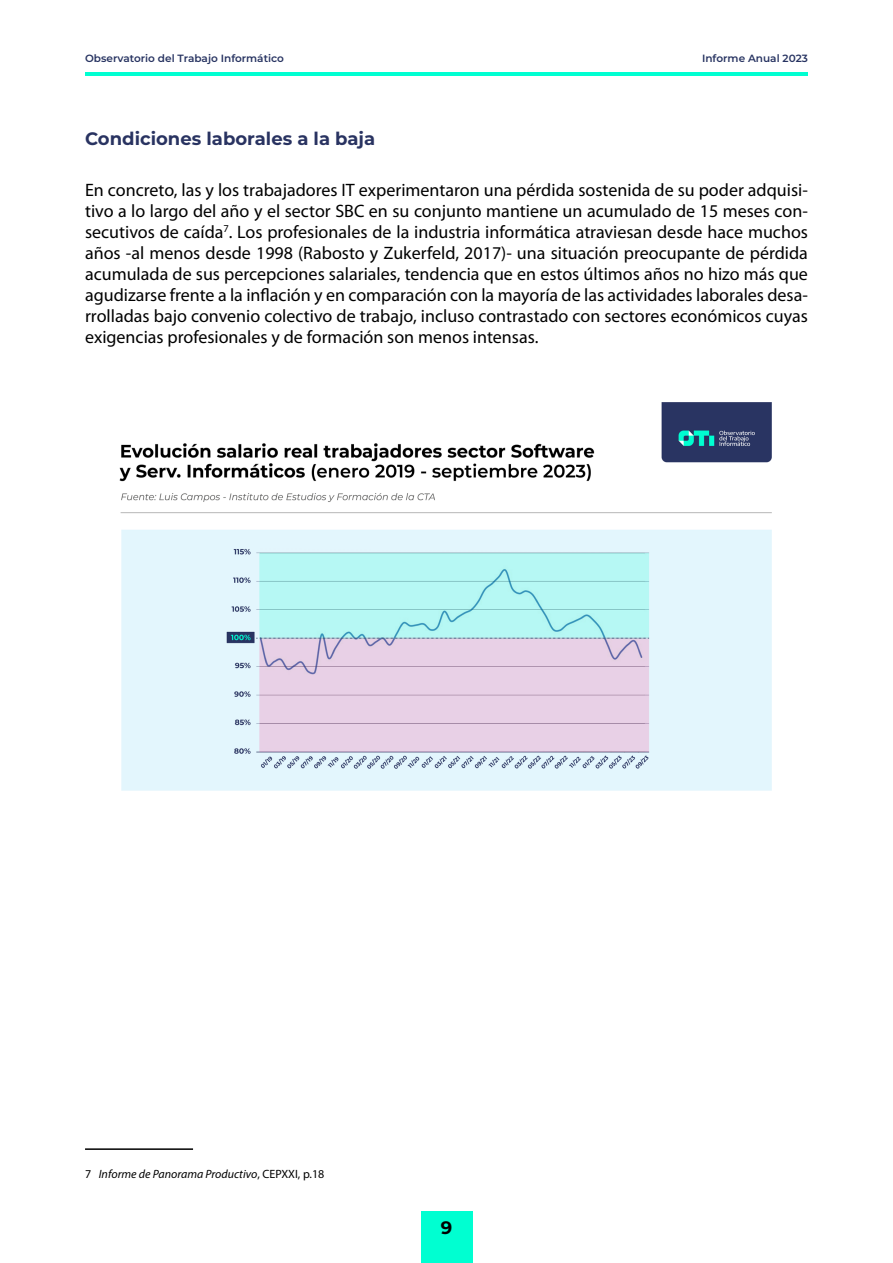
<style>
.page{position:relative;width:893px;height:1263px;background:#fff}
.page>*{position:absolute;margin:0;border:0;box-sizing:border-box;transform-origin:0 0}
.t1{font:18px/21px "Myriad Pro";color:#000;text-align:justify}
.t2{font:700 18px "Montserrat";color:#293361}
.t3{font:700 18px "Montserrat";color:#000}
.t4{font:italic 12px "Myriad Pro";color:#000}
.t5{font:600 10.5px "Montserrat";color:#273361}
.s1{font-style:normal}
</style>
<div class="page">
<hr style="left:85px;top:72px;width:723px;height:3px;background:#00ffd1">
<div style="left:421px;top:1212px;width:51px;height:51px;background:#00ffd1"></div>
<hr style="left:85px;top:1148px;width:108px;height:2px;background:#000">
<img style="left:119px;top:402px;width:653px;height:389px">
<p class="t5" style="left:85px;top:51px;width:200px">Observatorio del Trabajo Informático</p>
<p class="t5" style="left:702px;top:51px;width:107px">Informe Anual 2023</p>
<p class="t2" style="left:85px;top:126px;width:292px">Condiciones laborales a la baja</p>
<p class="t1" style="left:85px;top:179px;width:724px">En concreto, las y los trabajadores IT experimentaron una pérdida sostenida de su poder adquisi&shy;tivo a lo largo del año y el sector SBC en su conjunto mantiene un acumulado de 15 meses con&shy;secutivos de caída<sup>7</sup>. Los profesionales de la industria informática atraviesan desde hace muchos años -al menos desde 1998 (Rabosto y Zukerfeld, 2017)- una situación preocupante de pérdida acumulada de sus percepciones salariales, tendencia que en estos últimos años no hizo más que agudizarse frente a la inflación y en comparación con la mayoría de las actividades laborales desa&shy;rrolladas bajo convenio colectivo de trabajo, incluso contrastado con sectores económicos cuyas exigencias profesionales y de formación son menos intensas.</p>
<p class="t4" style="left:85px;top:1166px;width:241px"><span class="s1">7</span> Informe de Panorama Productivo<span class="s1">, CEPXXI, p.18</span></p>
<p class="t3" style="left:441px;top:1215px;width:13px">9</p>
</div>
